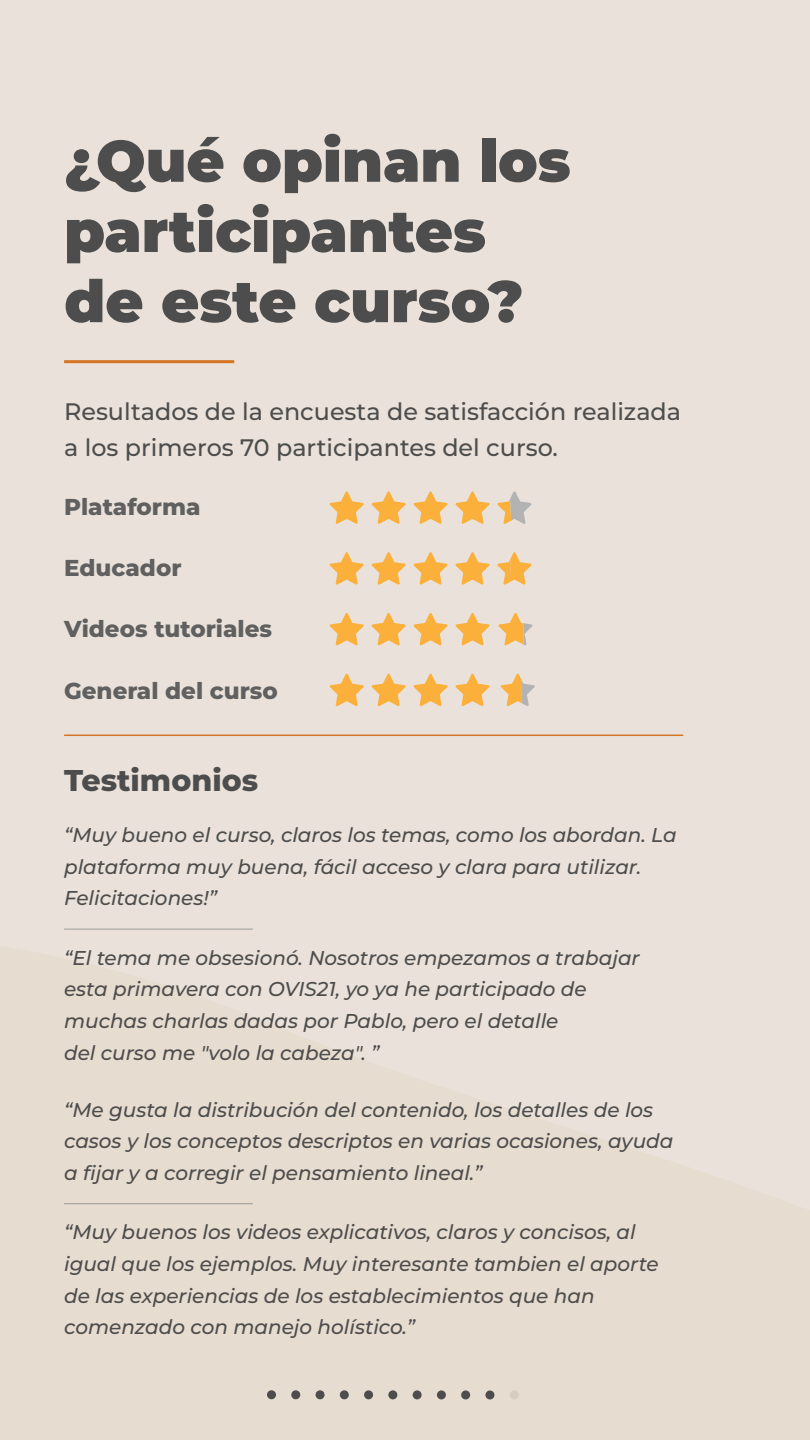
<style>
.page{position:relative;width:810px;height:1440px;background:#eae2da}
.page>*{position:absolute;margin:0;border:0;box-sizing:border-box;transform-origin:0 0}
.t1{font:900 58.5px/70.2px "Montserrat";color:#4d4d4d}
.t2{font:800 30px "Montserrat";color:#4d4d4d}
.t3{font:500 23.85px/36px "Montserrat";color:#4d4d4d}
.t4{font:800 23.02px "Montserrat";color:#606060}
.t5{font:italic 500 19.95px/31.7px "Montserrat";color:#4d4d4d}
</style>
<div class="page">
<div style="left:267px;top:1390px;width:9px;height:9px;background:#4d4d4d;border-radius:50%"></div>
<div style="left:291px;top:1390px;width:9px;height:9px;background:#4d4d4d;border-radius:50%"></div>
<div style="left:316px;top:1390px;width:9px;height:9px;background:#4d4d4d;border-radius:50%"></div>
<div style="left:340px;top:1390px;width:9px;height:9px;background:#4d4d4d;border-radius:50%"></div>
<div style="left:364px;top:1390px;width:9px;height:9px;background:#4d4d4d;border-radius:50%"></div>
<div style="left:388px;top:1390px;width:9px;height:9px;background:#4d4d4d;border-radius:50%"></div>
<div style="left:413px;top:1390px;width:9px;height:9px;background:#4d4d4d;border-radius:50%"></div>
<div style="left:437px;top:1390px;width:9px;height:9px;background:#4d4d4d;border-radius:50%"></div>
<div style="left:461px;top:1390px;width:9px;height:9px;background:#4d4d4d;border-radius:50%"></div>
<div style="left:485px;top:1390px;width:9px;height:9px;background:#4d4d4d;border-radius:50%"></div>
<div style="left:510px;top:1390px;width:9px;height:10px;background:#d6cec1;border-radius:50%"></div>
<hr style="left:64px;top:360px;width:170px;height:3px;background:#d67525">
<hr style="left:64px;top:735px;width:619px;height:1px;background:#d67525">
<hr style="left:64px;top:929px;width:189px;height:1px;background:#999">
<hr style="left:64px;top:1203px;width:189px;height:1px;background:#999">
<svg style="left:329px;top:491px;width:35px;height:33px"></svg>
<svg style="left:371px;top:491px;width:35px;height:33px"></svg>
<svg style="left:413px;top:491px;width:35px;height:33px"></svg>
<svg style="left:455px;top:491px;width:35px;height:33px"></svg>
<svg style="left:497px;top:491px;width:35px;height:33px"></svg>
<svg style="left:329px;top:552px;width:35px;height:33px"></svg>
<svg style="left:371px;top:552px;width:35px;height:33px"></svg>
<svg style="left:413px;top:552px;width:35px;height:33px"></svg>
<svg style="left:455px;top:552px;width:35px;height:33px"></svg>
<svg style="left:497px;top:552px;width:35px;height:33px"></svg>
<svg style="left:329px;top:613px;width:35px;height:33px"></svg>
<svg style="left:371px;top:613px;width:35px;height:33px"></svg>
<svg style="left:413px;top:613px;width:35px;height:33px"></svg>
<svg style="left:455px;top:613px;width:35px;height:33px"></svg>
<svg style="left:498px;top:613px;width:35px;height:33px"></svg>
<svg style="left:329px;top:673px;width:35px;height:33px"></svg>
<svg style="left:371px;top:673px;width:35px;height:33px"></svg>
<svg style="left:413px;top:673px;width:35px;height:33px"></svg>
<svg style="left:455px;top:673px;width:35px;height:33px"></svg>
<svg style="left:500px;top:673px;width:35px;height:33px"></svg>
<h1 class="t1" style="left:64px;top:124px;width:508px">¿Qué opinan los participantes de este curso?</h1>
<p class="t3" style="left:64px;top:393px;width:619px">Resultados de la encuesta de satisfacción realizada a los primeros 70 participantes del curso.</p>
<p class="t4" style="left:64px;top:492px;width:138px">Plataforma</p>
<p class="t4" style="left:64px;top:553px;width:119px">Educador</p>
<p class="t4" style="left:64px;top:614px;width:210px">Videos tutoriales</p>
<p class="t4" style="left:64px;top:675px;width:215px">General del curso</p>
<h2 class="t2" style="left:64px;top:761px;width:196px">Testimonios</h2>
<p class="t5" style="left:64px;top:819px;width:614px">“Muy bueno el curso, claros los temas, como los abordan. La plataforma muy buena, fácil acceso y clara para utilizar.<br>Felicitaciones!”</p>
<p class="t5" style="left:64px;top:941px;width:577px">“El tema me obsesionó. Nosotros empezamos a trabajar esta primavera con OVIS21, yo ya he participado de muchas charlas dadas por Pablo, pero el detalle<br>del curso me "volo la cabeza". ”</p>
<p class="t5" style="left:64px;top:1093px;width:611px">“Me gusta la distribución del contenido, los detalles de los casos y los conceptos descriptos en varias ocasiones, ayuda a fijar y a corregir el pensamiento lineal.”</p>
<p class="t5" style="left:64px;top:1216px;width:596px">“Muy buenos los videos explicativos, claros y concisos, al igual que los ejemplos. Muy interesante tambien el aporte de las experiencias de los establecimientos que han comenzado con manejo holístico.”</p>
</div>
